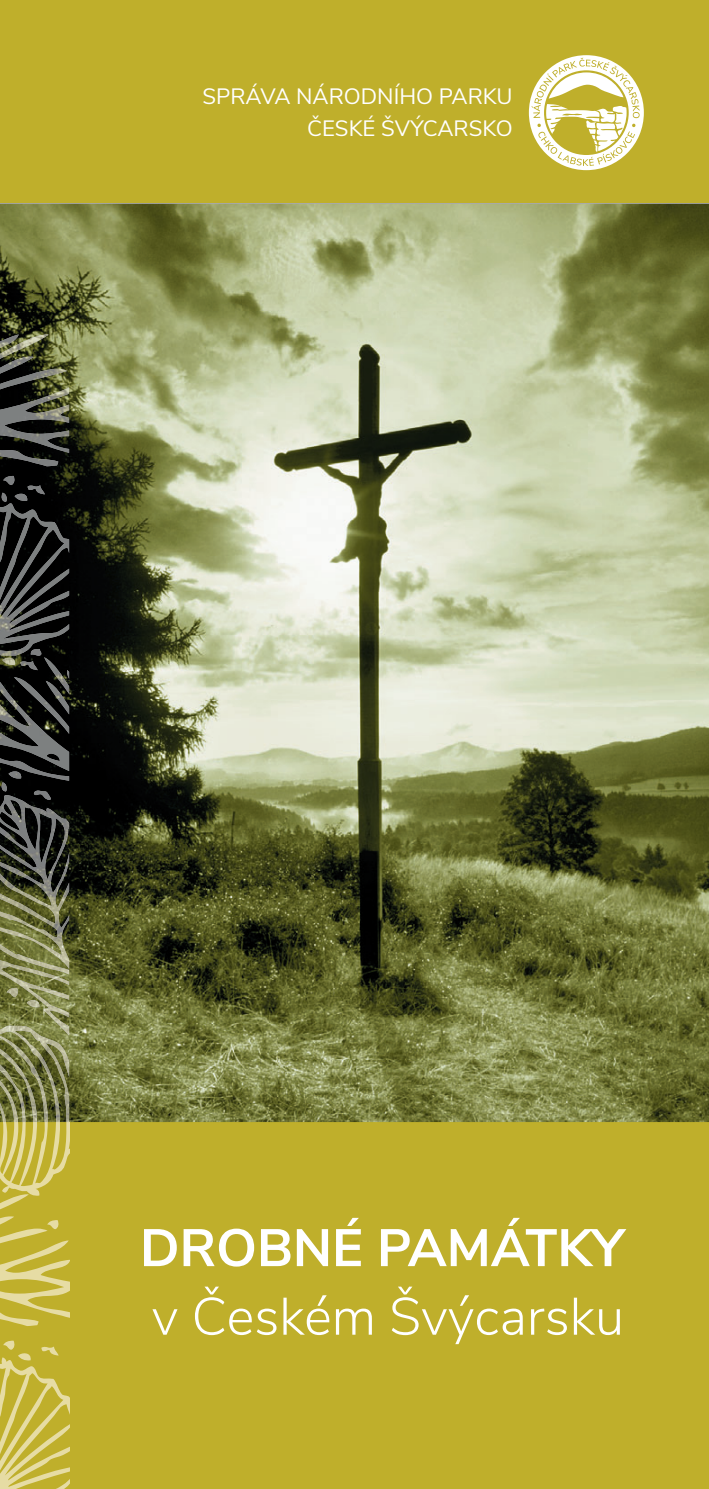
<style>
.page{position:relative;width:709px;height:1489px;background:#fff}
.page>*{position:absolute;margin:0;border:0;box-sizing:border-box;transform-origin:0 0}
.t1{font:300 52.5px "Nunito Sans";color:#fff}
.t2{font:700 52.5px "Nunito Sans";color:#fff}
.t3{font:22.25px/31.2px "Nunito Sans";color:#fff;text-align:right}
</style>
<div class="page">
<div style="left:0;top:0;width:709px;height:1488px;background:#bfaf2b"></div>
<svg style="left:0;top:204px;width:709px;height:420px;background:#a5ab83"></svg>
<img style="left:0;top:624px;width:709px;height:497px">
<svg style="left:529px;top:55px;width:115px;height:115px"></svg>
<svg style="left:0;top:1340px;width:69px;height:148px"></svg>
<svg style="left:0;top:1121px;width:69px;height:204px"></svg>
<img style="left:33px;top:790px;width:18px;height:5px">
<img style="left:28px;top:485px;width:17px;height:9px">
<svg style="left:15px;top:493px;width:13px;height:8px"></svg>
<svg style="left:3px;top:476px;width:12px;height:9px"></svg>
<svg style="left:1px;top:492px;width:7px;height:10px"></svg>
<svg style="left:1px;top:780px;width:21px;height:11px"></svg>
<img style="left:0;top:503px;width:69px;height:152px">
<img style="left:0;top:453px;width:58px;height:13px">
<img style="left:0;top:387px;width:69px;height:66px">
<img style="left:0;top:369px;width:67px;height:21px">
<img style="left:0;top:360px;width:34px;height:14px">
<img style="left:0;top:334px;width:49px;height:26px">
<img style="left:0;top:334px;width:19px;height:15px">
<img style="left:0;top:771px;width:69px;height:9px">
<img style="left:0;top:657px;width:69px;height:114px">
<img style="left:0;top:968px;width:69px;height:57px">
<img style="left:0;top:795px;width:69px;height:173px">
<img style="left:0;top:1025px;width:69px;height:96px">
<img style="left:0;top:1046px;width:37px;height:75px">
<img style="left:0;top:1063px;width:26px;height:58px">
<img style="left:0;top:1079px;width:18px;height:42px">
<img style="left:0;top:1097px;width:6px;height:24px">
<p class="t3" style="left:202px;top:81px;width:312px">SPRÁVA NÁRODNÍHO PARKU<br>ČESKÉ ŠVÝCARSKO</p>
<h1 class="t2" style="left:140px;top:1212px;width:486px">DROBNÉ PAMÁTKY</h1>
<h1 class="t1" style="left:152px;top:1281px;width:474px">v Českém Švýcarsku</h1>
</div>
